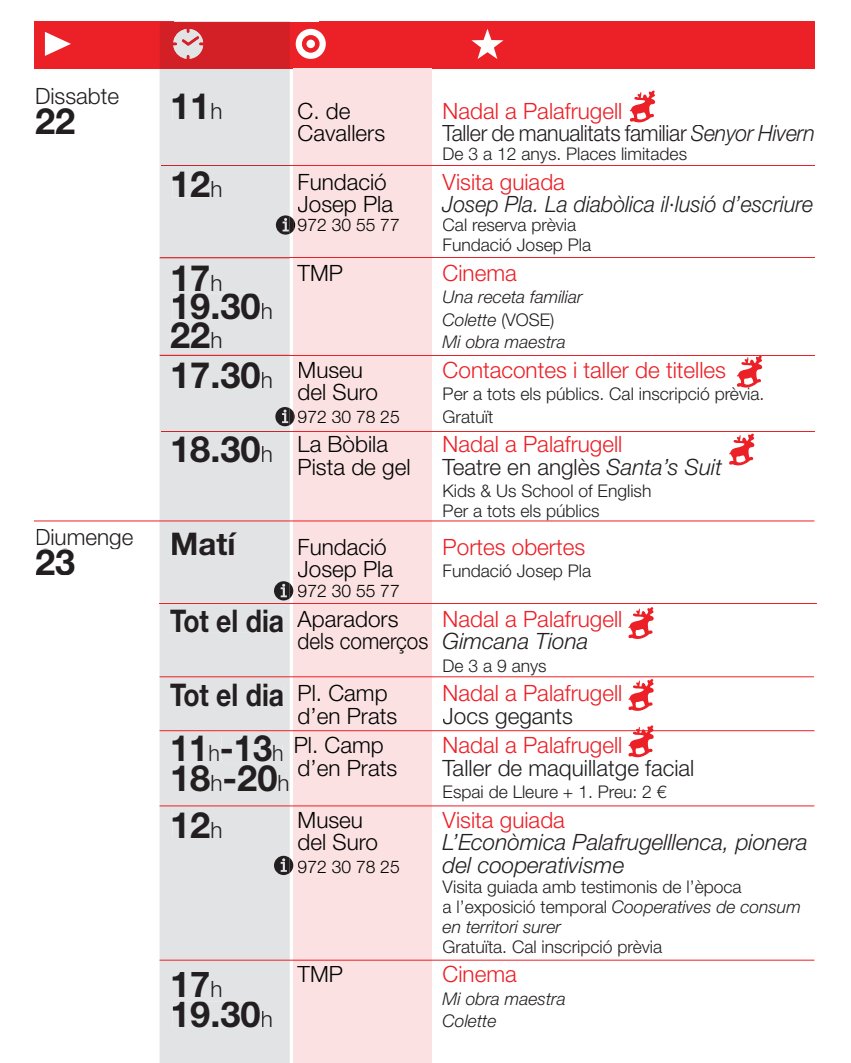
<style>
.page{position:relative;width:851px;height:1063px;background:#fff}
.page>*{position:absolute;margin:0;border:0;box-sizing:border-box;transform-origin:0 0}
.t1{font:700 36.25px/28.8px "Helvetica Neue LT Std";color:#231f20}
.t2{font:700 36.25px/30px "Helvetica Neue LT Std";color:#231f20;scale:.95 1}
.t3{font:700 31.25px "Helvetica Neue LT Std";color:#231f20;scale:.85 1}
.t4{font:700 31.25px "Helvetica Neue LT Std";color:#231f20}
.t5{font:300 22.5px/22.5px "Helvetica Neue LT Std";color:#ec2027}
.t6{font:300 22.5px "Helvetica Neue LT Std";color:#010202}
.t7{font:300 22.5px "Helvetica Neue LT Std";color:#231f20}
.t8{font:italic 300 22.5px "Helvetica Neue LT Std";color:#231f20}
.t9{font:300 22.5px "Helvetica Neue LT Std";color:#231f20;scale:.95 1}
.t10{font:italic 300 22.5px "Helvetica Neue LT Std";color:#231f20;scale:.95 1}
.t11{font:300 17.5px/20px "Helvetica Neue LT Std";color:#231f20}
.t12{font:italic 300 17.5px/22.5px "Helvetica Neue LT Std";color:#231f20}
.t13{font:300 17.5px "Helvetica Neue LT Std";color:#010202}
.s1{font-weight:300;font-size:22.5px}
.s2{font-style:italic}
.s3{font-style:normal}
.s4{color:#010202}
.s5{font-style:italic;color:#231f20}
</style>
<div class="page">
<div style="left:35px;top:21px;width:779px;height:48px;background:#ec2027"></div>
<hr style="left:174px;top:21px;width:144px;height:1px;background:#fff">
<div style="left:293px;top:69px;width:138px;height:994px;background:#fbe1e1"></div>
<svg style="left:471px;top:29px;width:32px;height:30px"></svg>
<div style="left:296px;top:29px;width:30px;height:30px;background:#fff;border-radius:50%"></div>
<svg style="left:302px;top:35px;width:17px;height:18px"></svg>
<svg style="left:45px;top:32px;width:26px;height:24px"></svg>
<hr style="left:161px;top:165px;width:653px;height:1px;background:#ec2027">
<hr style="left:161px;top:431px;width:653px;height:1px;background:#ec2027">
<hr style="left:159px;top:257px;width:655px;height:1px;background:#ec2027">
<hr style="left:159px;top:355px;width:655px;height:1px;background:#ec2027">
<div style="left:159px;top:872px;width:131px;height:191px;background:#e2e3e4"></div>
<div style="left:173px;top:972px;width:36px;height:25px;background:#e2e3e4"></div>
<div style="left:212px;top:981px;width:9px;height:16px;background:#e2e3e4"></div>
<div style="left:173px;top:1001px;width:87px;height:27px;background:#e2e3e4"></div>
<div style="left:262px;top:1011px;width:9px;height:16px;background:#e2e3e4"></div>
<div style="left:159px;top:356px;width:131px;height:516px;background:#e2e3e4"></div>
<div style="left:173px;top:362px;width:87px;height:26px;background:#e2e3e4"></div>
<div style="left:262px;top:372px;width:9px;height:16px;background:#e2e3e4"></div>
<div style="left:173px;top:436px;width:87px;height:27px;background:#e2e3e4"></div>
<div style="left:262px;top:446px;width:9px;height:16px;background:#e2e3e4"></div>
<div style="left:172px;top:532px;width:65px;height:23px;background:#e2e3e4"></div>
<hr style="left:161px;top:431px;width:129px;height:1px;background:#d32027">
<hr style="left:159px;top:355px;width:131px;height:1px;background:#d32027">
<hr style="left:34px;top:520px;width:780px;height:1px;background:#ec2027">
<hr style="left:159px;top:805px;width:655px;height:1px;background:#ec2027">
<hr style="left:159px;top:730px;width:655px;height:1px;background:#ec2027">
<hr style="left:159px;top:603px;width:657px;height:1px;background:#ec2027">
<hr style="left:159px;top:676px;width:654px;height:1px;background:#ec2027">
<hr style="left:159px;top:960px;width:655px;height:1px;background:#ec2027">
<svg style="left:628px;top:725px;width:26px;height:33px"></svg>
<svg style="left:628px;top:679px;width:26px;height:32px"></svg>
<svg style="left:628px;top:607px;width:26px;height:32px"></svg>
<svg style="left:729px;top:433px;width:26px;height:33px"></svg>
<svg style="left:737px;top:356px;width:25px;height:32px"></svg>
<svg style="left:629px;top:90px;width:26px;height:33px"></svg>
<svg style="left:159px;top:21px;width:136px;height:334px;background:#e0c8ca"></svg>
<svg style="left:274px;top:407px;width:20px;height:193px"></svg>
<svg style="left:274px;top:856px;width:19px;height:19px"></svg>
<p class="t7" style="left:35px;top:88px;width:86px">Dissabte</p>
<h1 class="t1" style="left:35px;top:111px;width:42px">22</h1>
<p class="t6" style="left:297px;top:103px;width:54px">C. de</p>
<p class="t5" style="left:442px;top:102px;width:181px">Nadal a Palafrugell</p>
<h1 class="t1" style="left:170px;top:71px;width:54px;line-height:78.2px">11<span class="s1">h<br></span>12<span class="s1">h</span></h1>
<p class="t6" style="left:297px;top:125px;width:89px">Cavallers</p>
<p class="t9" style="left:442px;top:125px;width:393px">Taller de manualitats familiar <span class="s2">Senyor Hivern</span></p>
<p class="t11" style="left:442px;top:146px;width:246px">De 3 a 12 anys. Places limitades</p>
<p class="t6" style="left:297px;top:174px;width:91px">Fundació</p>
<p class="t5" style="left:442px;top:173px;width:124px">Visita guiada</p>
<p class="t6" style="left:297px;top:196px;width:97px">Josep Pla</p>
<p class="t10" style="left:442px;top:196px;width:391px">Josep Pla. La diabòlica il·lusió d’escriure</p>
<p class="t13" style="left:297px;top:219px;width:104px">972 30 55 77</p>
<p class="t11" style="left:442px;top:217px;width:150px">Cal reserva prèvia<br>Fundació Josep Pla</p>
<p class="t6" style="left:297px;top:265px;width:47px">TMP</p>
<p class="t5" style="left:442px;top:264px;width:76px">Cinema</p>
<p class="t12" style="left:442px;top:288px;width:141px">Una receta familiar<br>Colette <span class="s3">(VOSE)<br></span>Mi obra maestra</p>
<p class="t6" style="left:297px;top:362px;width:67px">Museu</p>
<p class="t5" style="left:442px;top:361px;width:285px">Contacontes i taller de titelles</p>
<p class="t6" style="left:297px;top:384px;width:82px">del Suro</p>
<p class="t11" style="left:442px;top:386px;width:323px">Per a tots els públics. Cal inscripció prèvia.</p>
<p class="t13" style="left:297px;top:410px;width:104px">972 30 78 25</p>
<p class="t11" style="left:442px;top:409px;width:52px">Gratuït</p>
<p class="t6" style="left:297px;top:436px;width:92px">La Bòbila</p>
<p class="t5" style="left:442px;top:436px;width:181px">Nadal a Palafrugell</p>
<p class="t6" style="left:297px;top:459px;width:114px">Pista de gel</p>
<p class="t7" style="left:442px;top:459px;width:281px">Teatre en anglès <span class="s2">Santa’s Suit</span></p>
<p class="t11" style="left:442px;top:483px;width:210px">Kids &amp; Us School of English<br>Per a tots els públics</p>
<h1 class="t1" style="left:170px;top:268px;width:104px">17<span class="s1">h<br></span>19.30<span class="s1">h<br></span>22<span class="s1">h</span></h1>
<h1 class="t1" style="left:170px;top:342px;width:104px;line-height:74.5px">17.30<span class="s1">h<br></span>18.30<span class="s1">h</span></h1>
<p class="t7" style="left:35px;top:529px;width:100px">Diumenge</p>
<h1 class="t1" style="left:35px;top:552px;width:42px">23</h1>
<h2 class="t4" style="left:170px;top:532px;width:67px">Matí</h2>
<p class="t6" style="left:297px;top:539px;width:91px">Fundació</p>
<p class="t5" style="left:442px;top:538px;width:144px">Portes obertes</p>
<p class="t6" style="left:297px;top:561px;width:97px">Josep Pla</p>
<p class="t11" style="left:442px;top:563px;width:150px">Fundació Josep Pla</p>
<p class="t13" style="left:297px;top:585px;width:104px">972 30 55 77</p>
<p class="t6" style="left:297px;top:611px;width:102px">Aparadors</p>
<h2 class="t3" style="left:170px;top:609px;width:136px">Tot el dia</h2>
<p class="t5" style="left:297px;top:610px;width:326px;text-indent:145px">Nadal a Palafrugell <span class="s4">dels comerços</span> <span class="s5">Gimcana Tiona</span></p>
<p class="t11" style="left:442px;top:658px;width:106px">De 3 a 9 anys</p>
<p class="t6" style="left:297px;top:685px;width:91px">Pl. Camp</p>
<p class="t5" style="left:442px;top:685px;width:181px">Nadal a Palafrugell</p>
<p class="t6" style="left:297px;top:708px;width:101px">d’en Prats</p>
<p class="t7" style="left:442px;top:708px;width:132px">Jocs gegants</p>
<p class="t6" style="left:294px;top:737px;width:91px">Pl. Camp</p>
<p class="t5" style="left:442px;top:737px;width:181px">Nadal a Palafrugell</p>
<p class="t6" style="left:297px;top:760px;width:101px">d’en Prats</p>
<p class="t7" style="left:442px;top:760px;width:253px">Taller de maquillatge facial</p>
<p class="t11" style="left:442px;top:784px;width:225px">Espai de Lleure + 1. Preu: 2 €</p>
<p class="t6" style="left:297px;top:812px;width:67px">Museu</p>
<p class="t5" style="left:442px;top:811px;width:124px">Visita guiada</p>
<p class="t6" style="left:297px;top:834px;width:82px">del Suro</p>
<p class="t8" style="left:442px;top:834px;width:366px">L’Econòmica Palafrugelllenca, pionera</p>
<p class="t13" style="left:297px;top:860px;width:104px">972 30 78 25</p>
<p class="t8" style="left:442px;top:857px;width:183px">del cooperativisme</p>
<p class="t11" style="left:442px;top:879px;width:360px">Visita guiada amb testimonis de l’època<br>a l’exposició temporal <span class="s2">Cooperatives de consum en territori surer</span></p>
<p class="t11" style="left:442px;top:939px;width:221px">Gratuïta. Cal inscripció prèvia</p>
<p class="t6" style="left:297px;top:966px;width:47px">TMP</p>
<p class="t5" style="left:442px;top:966px;width:76px">Cinema</p>
<p class="t12" style="left:442px;top:990px;width:125px">Mi obra maestra<br>Colette</p>
<h2 class="t3" style="left:170px;top:684px;width:136px">Tot el dia</h2>
<h1 class="t2" style="left:170px;top:737px;width:127px">11<span class="s1">h</span>-13<span class="s1">h<br></span>18<span class="s1">h</span>-20<span class="s1">h</span></h1>
<h1 class="t1" style="left:170px;top:815px;width:54px">12<span class="s1">h</span></h1>
<h1 class="t1" style="left:170px;top:974px;width:104px;line-height:30px">17<span class="s1">h<br></span>19.30<span class="s1">h</span></h1>
</div>
